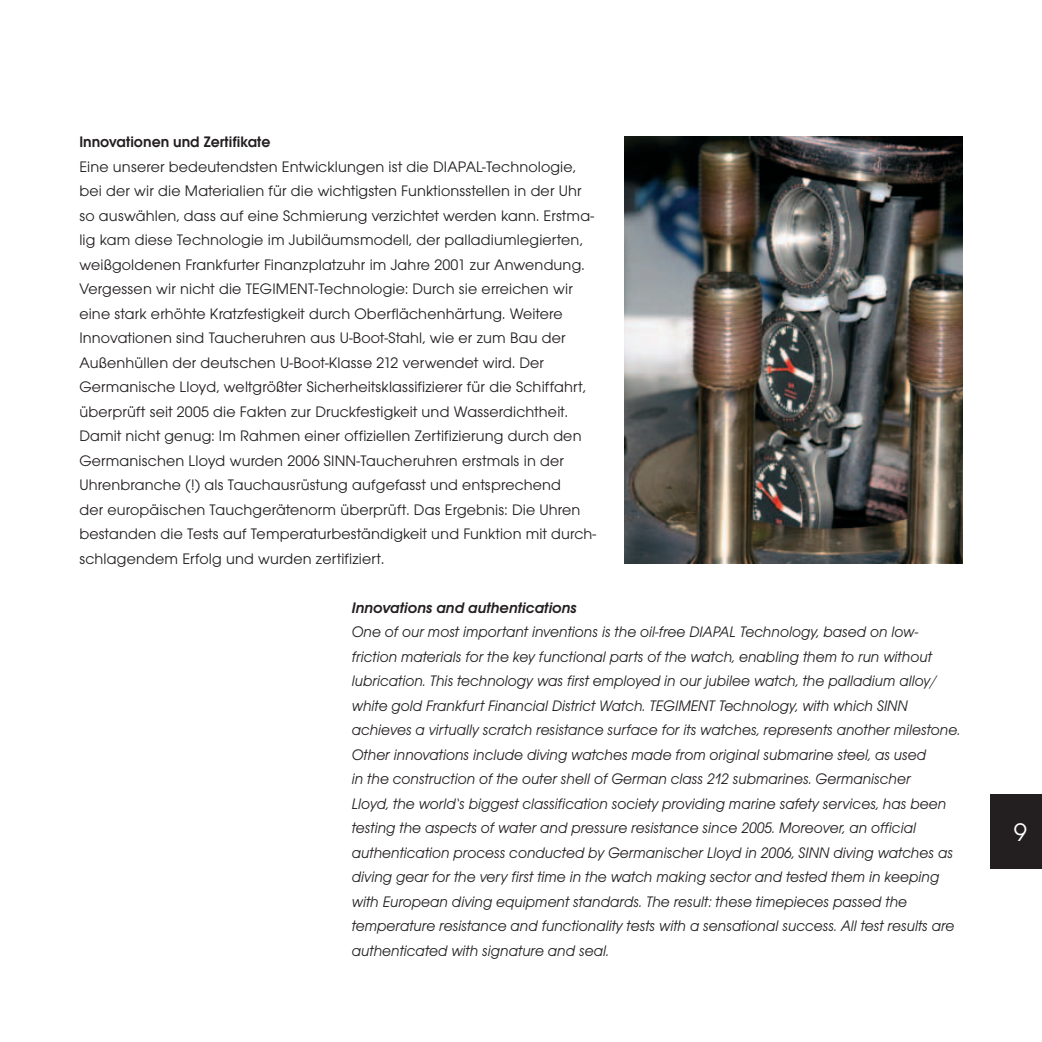
<style>
.page{position:relative;width:1042px;height:1042px;background:#fff}
.page>*{position:absolute;margin:0;border:0;box-sizing:border-box;transform-origin:0 0}
.t1{font:26.25px "Avant Gar Got Itc T Boo";color:#fff}
.t2{font:15.75px/24.5px "Avant Gar Got Itc T Boo";letter-spacing:.01em;color:#231f20}
.t3{font:15.75px/24.5px "Avant Gar Got Itc T Boo Obl";color:#231f20}
.t4{font:15.75px "Avant Gar Got Itc T Dem Obl";color:#231f20}
.t5{font:15.75px "Avant Gar Got Itc T Dem";color:#231f20}
</style>
<div class="page">
<div style="left:990px;top:794px;width:52px;height:74px;background:#231f20"></div>
<img style="left:624px;top:136px;width:338px;height:428px">
<p class="t5" style="left:79px;top:132px;width:193px">Innovationen und Zertifikate</p>
<p class="t2" style="left:79px;top:154px;width:518px">Eine unserer bedeutendsten Entwicklungen ist die DIAPAL-Technologie, bei der wir die Materialien für die wichtigsten Funktionsstellen in der Uhr so auswählen, dass auf eine Schmierung verzichtet werden kann. Erstma&shy;lig kam diese Technologie im Jubiläumsmodell, der palladiumlegierten, weißgoldenen Frankfurter Finanzplatzuhr im Jahre 2001 zur Anwendung.<br>Vergessen wir nicht die TEGIMENT-Technologie: Durch sie erreichen wir eine stark erhöhte Kratzfestigkeit durch Oberflächenhärtung. Weitere Innovationen sind Taucheruhren aus U-Boot-Stahl, wie er zum Bau der Außenhüllen der deutschen U-Boot-Klasse 212 verwendet wird. Der Germanische Lloyd, weltgrößter Sicherheitsklassifizierer für die Schiffahrt, überprüft seit 2005 die Fakten zur Druckfestigkeit und Wasserdichtheit.<br>Damit nicht genug: Im Rahmen einer offiziellen Zertifizierung durch den Germanischen Lloyd wurden 2006 SINN-Taucheruhren erstmals in der Uhrenbranche (!) als Tauchausrüstung aufgefasst und entsprechend<br>der europäischen Tauchgerätenorm überprüft. Das Ergebnis: Die Uhren bestanden die Tests auf Temperaturbeständigkeit und Funktion mit durch&shy;schlagendem Erfolg und wurden zertifiziert.</p>
<p class="t4" style="left:352px;top:598px;width:227px">Innovations and authentications</p>
<p class="t3" style="left:352px;top:620px;width:342px">One of our most important inventions is the oil-free DIA</p>
<p class="t3" style="left:352px;top:620px;width:587px;text-indent:361px">PALTechnology, based on low&shy;friction materials for the key functional parts of the watch, enabling them to run without lubrication. This technology was first employed in our jubilee watch, the palladium alloy/ white gold Frankfurt Financial District Watch. TEGI</p>
<p class="t3" style="left:352px;top:693px;width:610px;text-indent:372px">echnology, with which SINN<br>achieves a virtually scratch resistance surface for its watches, represents another milestone.<br>Other innovations include diving watches made from original submarine steel, as used<br>in the construction of the outer shell of German class 212 submarines. Germanischer<br>Lloyd, the world‘s biggest classification society providing marine safety services, has been testing the aspects of water and pressure resistance since 2005. Moreover, an official authentication process conducted by Germanischer Lloyd in 2006, SINN</p>
<p class="t3" style="left:678px;top:693px;width:21px">MENTT</p>
<p class="t3" style="left:352px;top:840px;width:604px;text-indent:482px">diving watches as diving gear for the very first time in the watch making sector and tested them in keeping with European diving equipment standards. The result: these timepieces passed the temperature resistance and functionality tests with a sensational success. All test results are authenticated with signature and seal.</p>
<h1 class="t1" style="left:1014px;top:817px;width:15px">9</h1>
</div>
